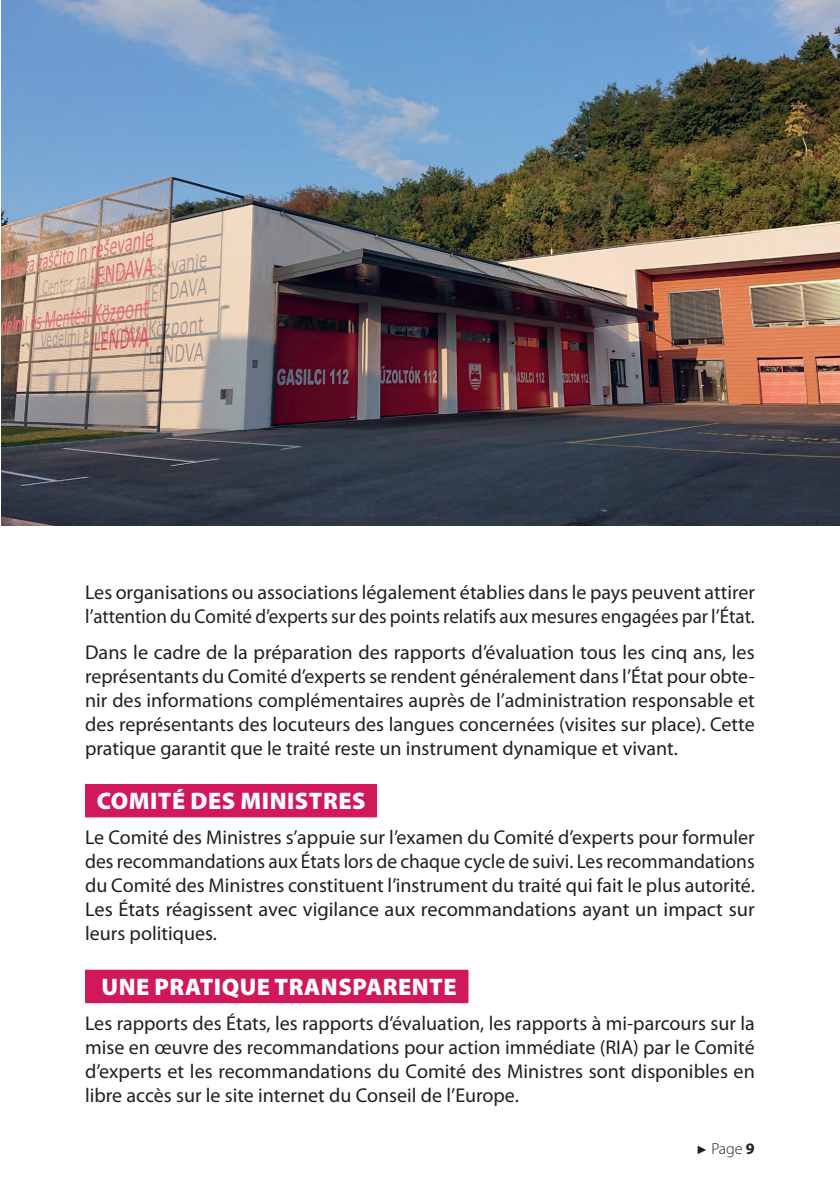
<style>
.page{position:relative;width:840px;height:1191px;background:#fff}
.page>*{position:absolute;margin:0;border:0;box-sizing:border-box;transform-origin:0 0}
.t1{font:900 24px "Myriad Pro";letter-spacing:.02em;color:#fff}
.t2{font:20px/24px "Myriad Pro";color:#231f20;text-align:justify}
.t3{font:300 16px "Myriad Pro";color:#231f20}
.s1{font-family:"Arial";font-weight:400;font-size:12px}
.s2{font-weight:700}
</style>
<div class="page">
<img style="left:1px;top:0;width:838px;height:525px">
<div style="left:85px;top:785px;width:292px;height:32px;background:#d1185b"></div>
<div style="left:85px;top:784px;width:292px;height:32px;background:#d1185b"></div>
<div style="left:85px;top:971px;width:383px;height:32px;background:#d1185b"></div>
<div style="left:85px;top:969px;width:383px;height:32px;background:#d1185b"></div>
<p class="t2" style="left:85px;top:580px;width:671px">Les organisations ou associations légalement établies dans le pays peuvent attirer l’attention du Comité d’experts sur des points relatifs aux mesures engagées par l’État.</p>
<p class="t2" style="left:85px;top:639px;width:670px">Dans le cadre de la préparation des rapports d’évaluation tous les cinq ans, les représentants du Comité d’experts se rendent généralement dans l’État pour obte&shy;nir des informations complémentaires auprès de l’administration responsable et des représentants des locuteurs des langues concernées (visites sur place). Cette pratique garantit que le traité reste un instrument dynamique et vivant.</p>
<p class="t1" style="left:97px;top:785px;width:270px">COMITÉ DES MINISTRES</p>
<p class="t2" style="left:85px;top:825px;width:670px">Le Comité des Ministres s’appuie sur l’examen du Comité d’experts pour formuler des recommandations aux États lors de chaque cycle de suivi. Les recommandations du Comité des Ministres constituent l’instrument du traité qui fait le plus autorité.<br>Les États réagissent avec vigilance aux recommandations ayant un impact sur leurs politiques.</p>
<p class="t1" style="left:101px;top:970px;width:356px">UNE PRATIQUE TRANSPARENTE</p>
<p class="t2" style="left:85px;top:1011px;width:671px">Les rapports des États, les rapports d’évaluation, les rapports à mi-parcours sur la mise en œuvre des recommandations pour action immédiate (RIA) par le Comité d’experts et les recommandations du Comité des Ministres sont disponibles en libre accès sur le site internet du Conseil de l’Europe.</p>
<p class="t3" style="left:695px;top:1139px;width:60px"><span class="s1">►</span> Page <span class="s2">9</span></p>
</div>
